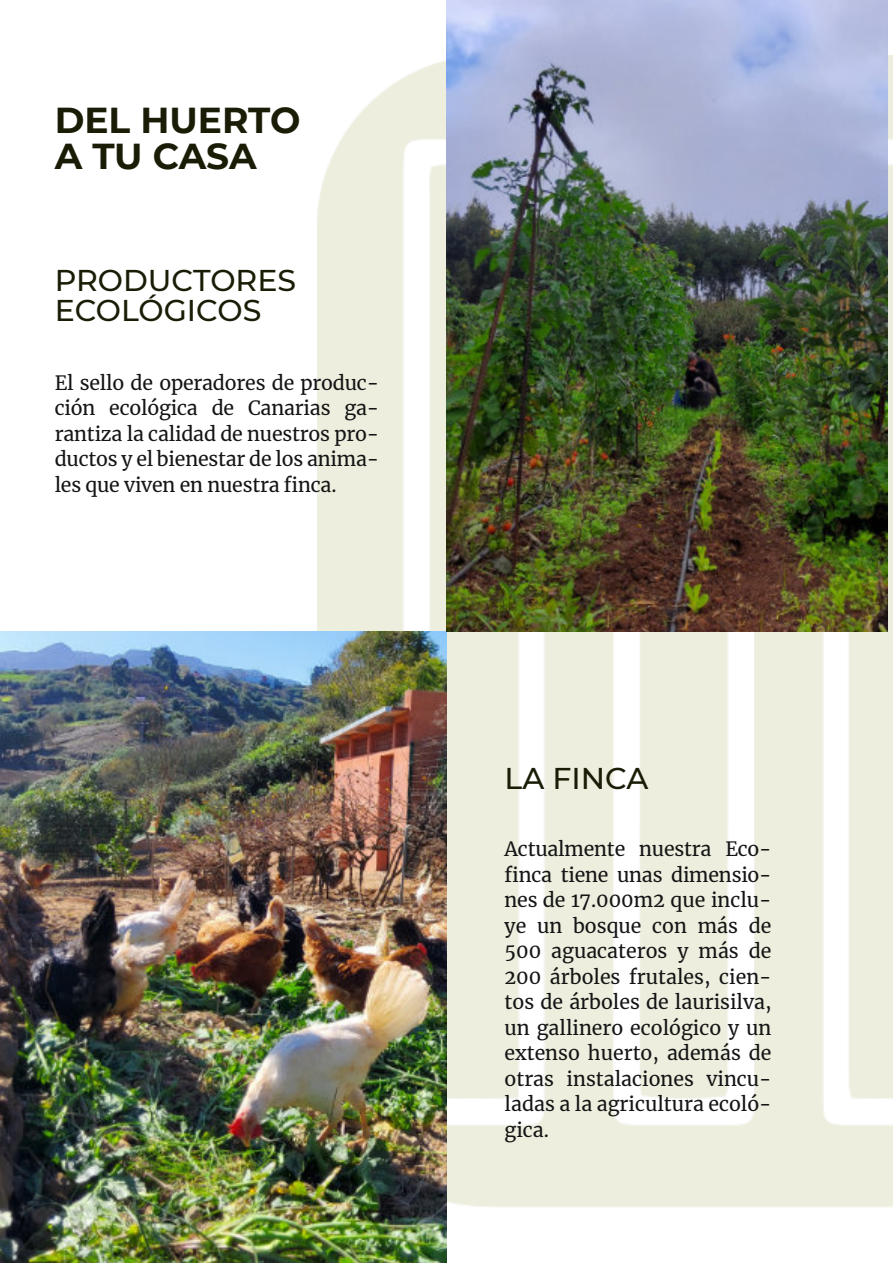
<style>
.page{position:relative;width:893px;height:1263px;background:#fff}
.page>*{position:absolute;margin:0;border:0;box-sizing:border-box;transform-origin:0 0}
.t1{font:700 36px/36px "Montserrat";color:#1a1c06}
.t2{font:500 30px/30px "Montserrat";color:#1a1c06}
.t3{font:19.5px/25.5px "Merriweather";letter-spacing:-.005em;color:#151515;text-align:justify}
</style>
<div class="page">
<img style="left:317px;top:56px;width:576px;height:1152px">
<img style="left:0;top:631px;width:446px;height:632px">
<img style="left:446px;top:0;width:441px;height:631px">
<h1 class="t1" style="left:55px;top:102px;width:247px">DEL HUERTO<br>A TU CASA</h1>
<h2 class="t2" style="left:55px;top:265px;width:243px">PRODUCTORES<br>ECOLÓGICOS</h2>
<p class="t3" style="left:55px;top:370px;width:326px">El sello de operadores de produc&shy;ción ecológica de Canarias ga&shy;rantiza la calidad de nuestros pro&shy;ductos y el bienestar de los anima&shy;les que viven en nuestra finca.</p>
<h2 class="t2" style="left:505px;top:763px;width:145px">LA FINCA</h2>
<p class="t3" style="left:505px;top:837px;width:268px">Actualmente nuestra Eco&shy;finca tiene unas dimensio&shy;nes de 17.000m2 que inclu&shy;ye un bosque con más de 500 aguacateros y más de 200 árboles frutales, cien&shy;tos de árboles de laurisilva, un gallinero ecológico y un extenso huerto, además de otras instalaciones vincu&shy;ladas a la agricultura ecoló&shy;gica.</p>
</div>
